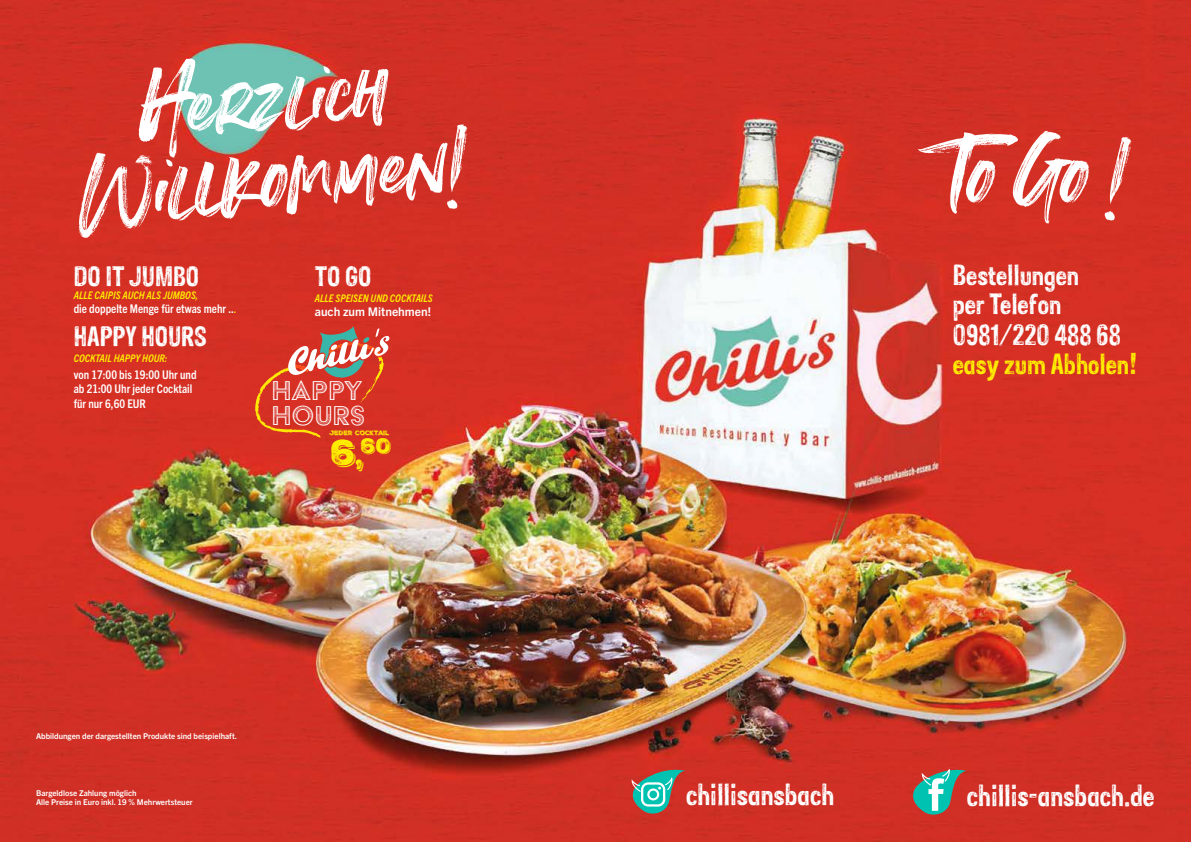
<style>
.page{position:relative;width:1191px;height:842px;background:#fff}
.page>*{position:absolute;margin:0;border:0;box-sizing:border-box;transform-origin:0 0}
.t1{font:124px "Summer Loving";color:#fff}
.t2{font:35px "Nexa Rust Sans Black Shadow 2";color:#ffed00}
.t3{font:31.4px/25.7px "Acier BAT Text Gris";color:#fff}
.t4{font:25.1px "Sans Culottes";color:#fff}
.t5{font:24px/28.8px "Sans Culottes";color:#fff}
.t6{font:24px "Sans Culottes";color:#ffed00}
.t7{font:23px "Sans Culottes";color:#fff}
.t8{font:700 condensed 12px/14.4px "Trade Gothic Next LT Pro";color:#fff}
.t9{font:700 12px "Trade Gothic Next LT Pro";color:#fff}
.t10{font:italic 700 condensed 10.5px "Trade Gothic Next LT Pro";color:#ffed00}
.t11{font:700 8px/9.6px "Trade Gothic Next LT Pro";color:#fff}
.t12{font:6.2px "Nexa Rust Sans Black Shadow 2";color:#ffe805}
.s1{font-size:10.5px;color:#ffed00}
</style>
<div class="page">
<img style="left:0;top:0;width:1191px;height:842px">
<svg style="left:913px;top:768px;width:53px;height:47px;background:#7c897d"></svg>
<svg style="left:631px;top:770px;width:54px;height:46px;background:#7e8579"></svg>
<svg style="left:255px;top:326px;width:134px;height:112px;background:#d14c3a"></svg>
<h1 class="t1" style="left:133px;top:36px;width:249px;rotate:-5deg">Herzlich</h1>
<h1 class="t1" style="left:70px;top:121px;width:390px;rotate:-5deg">Will komm en!</h1>
<h1 class="t1" style="left:935px;top:100px;width:191px">To G o !</h1>
<h3 class="t5" style="left:952px;top:260px;width:128px">Bestellungen per Telefon</h3>
<h3 class="t5" style="left:952px;top:320px;width:170px">0981/220 488 68</h3>
<h3 class="t6" style="left:952px;top:346px;width:186px">easy zum Abholen!</h3>
<h3 class="t7" style="left:315px;top:259px;width:58px">TO GO</h3>
<h3 class="t10" style="left:315px;top:291px;width:120px">ALLE SPEISEN UND COCKTAILS</h3>
<h3 class="t9" style="left:315px;top:303px;width:118px">auch zum Mitnehmen!</h3>
<h3 class="t7" style="left:74px;top:259px;width:127px">DO IT JUMBO</h3>
<h3 class="t10" style="left:74px;top:288px;width:126px">ALLE CAIPIS AUCH ALS JUMBOS,</h3>
<h3 class="t8" style="left:74px;top:301px;width:164px">die doppelte Menge für etwas mehr ..<span class="s1">.</span></h3>
<h3 class="t7" style="left:74px;top:320px;width:135px">HAPPY HOURS</h3>
<h3 class="t10" style="left:74px;top:351px;width:95px">COCKTAIL HAPPY HOUR:</h3>
<h3 class="t8" style="left:74px;top:367px;width:124px">von 17:00 bis 19:00 Uhr und ab 21:00 Uhr jeder Cocktail für nur 6,60 EUR</h3>
<h3 class="t3" style="left:272px;top:377px;width:95px">HAPPY<br>HOURS</h3>
<h2 class="t2" style="left:331px;top:429px;width:62px">6,<sup>60</sup></h2>
<p class="t12" style="left:329px;top:429px;width:61px">JEDER COCKTAIL</p>
<p class="t11" style="left:36px;top:731px;width:202px">Abbildungen der dargestellten Produkte sind beispielhaft.</p>
<p class="t11" style="left:36px;top:787px;width:158px">Bargeldlose Zahlung möglich<br>Alle Preise in Euro inkl. 19 % Mehrwertsteuer</p>
<h3 class="t4" style="left:686px;top:776px;width:150px">chillisansbach</h3>
<h3 class="t4" style="left:967px;top:776px;width:189px">chillis-ansbach.de</h3>
</div>
